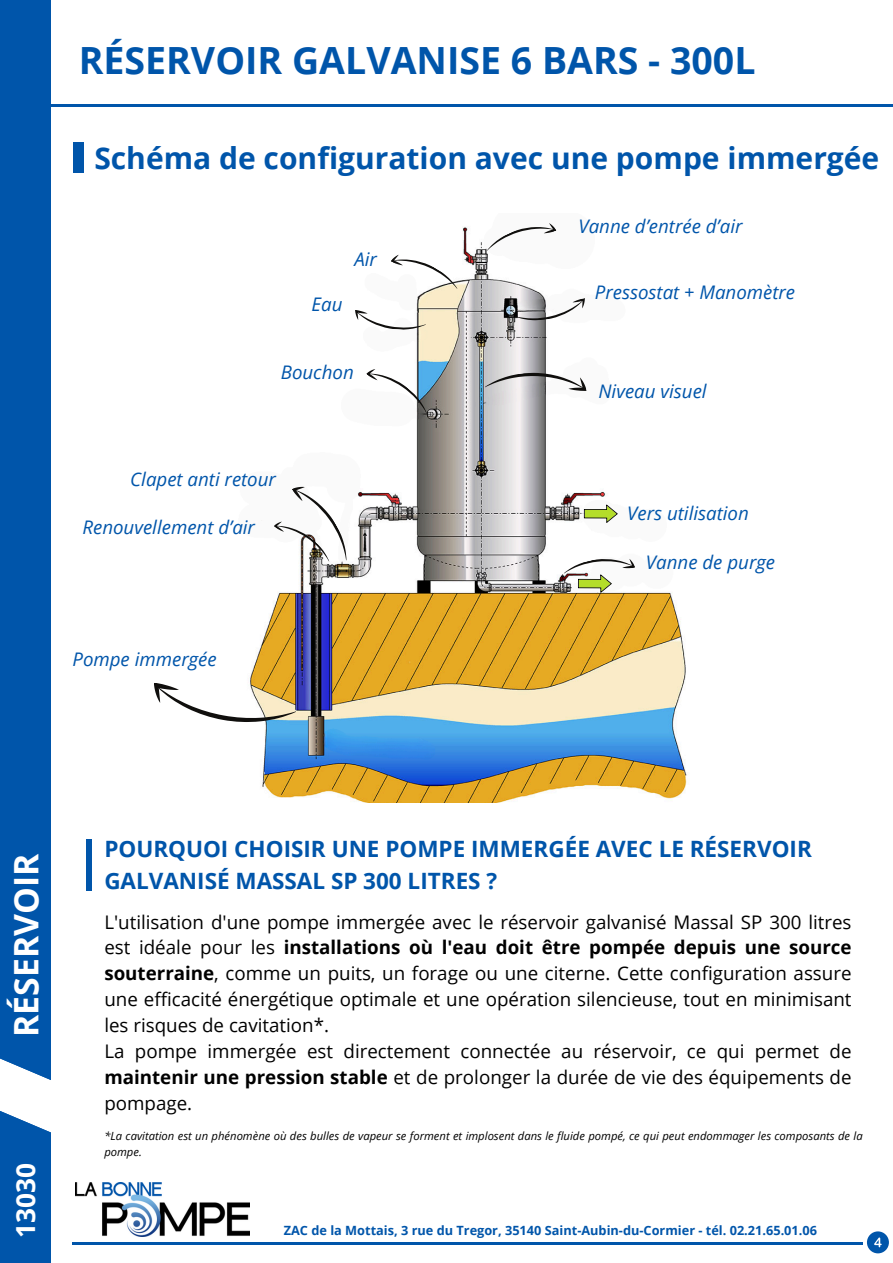
<style>
.page{position:relative;width:893px;height:1263px;background:#fff}
.page>*{position:absolute;margin:0;border:0;box-sizing:border-box;transform-origin:0 0}
.t1{font:700 37.5px "Open Sans";color:#05a}
.t2{font:700 33.75px "Open Sans";color:#fff}
.t3{font:700 30px "Open Sans";color:#05a}
.t4{font:700 26.25px "Open Sans";color:#fff}
.t5{font:700 22.5px/31.5px "Open Sans";color:#05a}
.t6{font:18.75px/25.9px "Open Sans";color:#000}
.t7{font:italic 18.75px "Open Sans";color:#05a}
.t8{font:700 12.75px "Open Sans";color:#05a}
.t9{font:italic 11.25px/15.8px "Open Sans";color:#000}
.s1{font-weight:700}
</style>
<div class="page">
<div style="left:0;top:0;width:51px;height:1093px;background:#05a"></div>
<img style="left:76px;top:1182px;width:173px;height:54px">
<hr style="left:72px;top:1242px;width:790px;height:3px;background:#05a">
<img style="left:250px;top:227px;width:437px;height:575px">
<svg style="left:354px;top:310px;width:73px;height:21px"></svg>
<svg style="left:366px;top:362px;width:66px;height:59px"></svg>
<svg style="left:390px;top:247px;width:71px;height:49px"></svg>
<svg style="left:484px;top:223px;width:72px;height:36px"></svg>
<svg style="left:513px;top:298px;width:73px;height:25px"></svg>
<svg style="left:483px;top:367px;width:104px;height:32px"></svg>
<svg style="left:154px;top:683px;width:143px;height:42px"></svg>
<svg style="left:562px;top:551px;width:73px;height:42px"></svg>
<svg style="left:584px;top:505px;width:33px;height:18px"></svg>
<hr style="left:0;top:104px;width:893px;height:3px;background:#05a">
<div style="left:73px;top:142px;width:11px;height:31px;background:#05a"></div>
<div style="left:86px;top:839px;width:6px;height:51px;background:#05a"></div>
<svg style="left:273px;top:480px;width:81px;height:88px"></svg>
<div style="left:867px;top:1231px;width:22px;height:22px;background:#05a;border-radius:50%"></div>
<svg style="left:874px;top:1237px;width:7px;height:10px"></svg>
<div style="left:0;top:1102px;width:51px;height:161px;background:#05a"></div>
<svg style="left:0;top:1058px;width:51px;height:75px"></svg>
<h6 class="t1" style="left:79px;top:34px;width:678px">RÉSERVOIR GALVANISE 6 BARS - 300L</h6>
<p class="t3" style="left:94px;top:137px;width:786px">Schéma de configuration avec une pompe immergée</p>
<p class="t7" style="left:354px;top:246px;width:24px">Air</p>
<p class="t7" style="left:311px;top:291px;width:32px">Eau</p>
<h6 class="t7" style="left:281px;top:359px;width:75px">Bouchon</h6>
<h3 class="t7" style="left:130px;top:466px;width:147px">Clapet anti retour</h3>
<p class="t7" style="left:82px;top:514px;width:174px">Renouvellement d’air</p>
<p class="t7" style="left:72px;top:646px;width:146px">Pompe immergée</p>
<h6 class="t7" style="left:578px;top:213px;width:166px">Vanne d’entrée d’air</h6>
<h6 class="t7" style="left:595px;top:279px;width:202px">Pressostat + Manomètre</h6>
<p class="t7" style="left:598px;top:378px;width:110px">Niveau visuel</p>
<p class="t7" style="left:627px;top:500px;width:123px">Vers utilisation</p>
<p class="t7" style="left:646px;top:549px;width:131px">Vanne de purge</p>
<h6 class="t2" style="left:2px;top:1037px;width:185px;rotate:-90deg">RÉSERVOIR</h6>
<h6 class="t4" style="left:7px;top:1237px;width:76px;rotate:-90deg">13030</h6>
<p class="t5" style="left:104px;top:833px;width:709px">POURQUOI CHOISIR UNE POMPE IMMERGÉE AVEC LE RÉSERVOIR<br>GALVANISÉ MASSAL SP 300 LITRES ?</p>
<p class="t6" style="left:104px;top:908px;width:748px">L'utilisation d'une pompe immergée avec le réservoir galvanisé Massal SP 300 litres est idéale pour les <span class="s1">installations où l'eau doit être pompée depuis une source souterraine</span>, comme un puits, un forage ou une citerne. Cette configuration assure une efficacité énergétique optimale et une opération silencieuse, tout en minimisant les risques de cavitation*.<br>La pompe immergée est directement connectée au réservoir, ce qui permet de <span class="s1">maintenir une pression stable</span> et de prolonger la durée de vie des équipements de pompage.</p>
<p class="t9" style="left:104px;top:1128px;width:760px">*La cavitation est un phénomène où des bulles de vapeur se forment et implosent dans le fluide pompé, ce qui peut endommager les composants de la pompe.</p>
<p class="t8" style="left:284px;top:1221px;width:535px">ZAC de la Mottais, 3 rue du Tregor, 35140 Saint-Aubin-du-Cormier - tél. 02.21.65.01.06</p>
</div>
